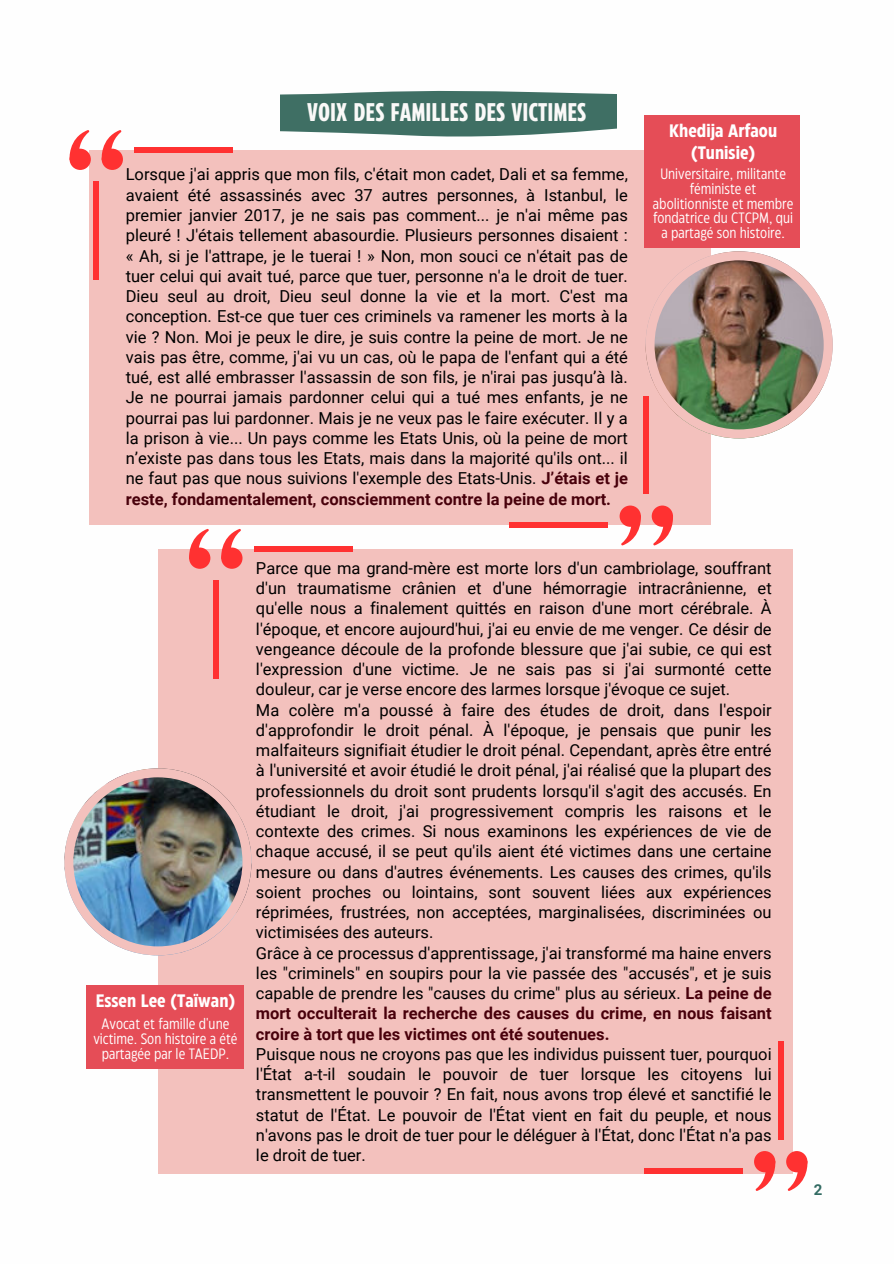
<style>
.page{position:relative;width:894px;height:1264px;background:#fff}
.page>*{position:absolute;margin:0;border:0;box-sizing:border-box;transform-origin:0 0}
.t1{font:700 25.5px "Eastman Compressed";color:#faf9f8}
.t2{font:700 18px/22.2px "Eastman Condensed";color:#fff;text-align:center}
.t3{font:16.5px/20.2px "Roboto";color:#000;text-align:justify}
.t4{font:15px/14.7px "Eastman Condensed";color:#fff;text-align:center}
.t5{font:700 15px "Roboto";color:#336b63}
.s1{font-weight:700;color:#48000b}
</style>
<div class="page">
<div style="left:89px;top:150px;width:621px;height:374px;background:#f3c1bd"></div>
<div style="left:102px;top:149px;width:21px;height:21px;background:#ff3131;border-radius:50%"></div>
<svg style="left:101px;top:130px;width:21px;height:37px"></svg>
<div style="left:70px;top:149px;width:21px;height:21px;background:#ff3131;border-radius:50%"></div>
<svg style="left:69px;top:130px;width:21px;height:37px"></svg>
<div style="left:94px;top:181px;width:5px;height:98px;background:#ff3131"></div>
<div style="left:134px;top:148px;width:99px;height:5px;background:#ff3131"></div>
<img style="left:645px;top:251px;width:187px;height:187px">
<svg style="left:619px;top:505px;width:21px;height:22px"></svg>
<svg style="left:620px;top:509px;width:22px;height:37px"></svg>
<svg style="left:651px;top:505px;width:21px;height:22px"></svg>
<svg style="left:652px;top:509px;width:22px;height:37px"></svg>
<div style="left:643px;top:396px;width:5px;height:98px;background:#ff3131"></div>
<div style="left:509px;top:522px;width:99px;height:5px;background:#ff3131"></div>
<div style="left:158px;top:549px;width:634px;height:625px;background:#f3c1bd"></div>
<div style="left:221px;top:547px;width:21px;height:22px;background:#ff3131;border-radius:50%"></div>
<svg style="left:221px;top:529px;width:20px;height:36px"></svg>
<div style="left:189px;top:547px;width:21px;height:22px;background:#ff3131;border-radius:50%"></div>
<svg style="left:189px;top:529px;width:20px;height:36px"></svg>
<div style="left:213px;top:580px;width:5px;height:98px;background:#ff3131"></div>
<div style="left:254px;top:546px;width:98px;height:6px;background:#ff3131"></div>
<svg style="left:753px;top:1150px;width:22px;height:22px"></svg>
<svg style="left:754px;top:1154px;width:22px;height:37px"></svg>
<svg style="left:786px;top:1150px;width:21px;height:22px"></svg>
<svg style="left:787px;top:1154px;width:21px;height:37px"></svg>
<div style="left:778px;top:1041px;width:5px;height:98px;background:#ff3131"></div>
<div style="left:644px;top:1167px;width:98px;height:6px;background:#ff3131"></div>
<img style="left:64px;top:768px;width:187px;height:187px">
<div style="left:87px;top:985px;width:157px;height:84px;background:#e54d57"></div>
<svg style="left:281px;top:90px;width:335px;height:47px;background:#557f76"></svg>
<div style="left:644px;top:115px;width:155px;height:132px;background:#e54d57"></div>
<h1 class="t1" style="left:307px;top:94px;width:280px">VOIX DES FAMILLES DES VICTIMES</h1>
<p class="t3" style="left:126px;top:164px;width:503px">Lorsque j'ai appris que mon fils, c'était mon cadet, Dali et sa femme, avaient été assassinés avec 37 autres personnes, à Istanbul, le premier janvier 2017, je ne sais pas comment... je n'ai même pas pleuré ! J'étais tellement abasourdie. Plusieurs personnes disaient : « Ah, si je l'attrape, je le tuerai ! » Non, mon souci ce n'était pas de tuer celui qui avait tué, parce que tuer, personne n'a le droit de tuer.<br>Dieu seul au droit, Dieu seul donne la vie et la mort. C'est ma conception. Est-ce que tuer ces criminels va ramener les morts à la vie ? Non. Moi je peux le dire, je suis contre la peine de mort. Je ne vais pas être, comme, j'ai vu un cas, où le papa de l'enfant qui a été tué, est allé embrasser l'assassin de son fils, je n'irai pas jusqu’à là.<br>Je ne pourrai jamais pardonner celui qui a tué mes enfants, je ne pourrai pas lui pardonner. Mais je ne veux pas le faire exécuter. Il y a la prison à vie... Un pays comme les Etats Unis, où la peine de mort n’existe pas dans tous les Etats, mais dans la majorité qu'ils ont... il ne faut pas que nous suivions l'exemple des Etats-Unis. <span class="s1">J’étais et je reste, fondamentalement, consciemment contre la peine de mort.</span></p>
<p class="t2" style="left:669px;top:118px;width:109px">Khedija Arfaou (Tunisie)</p>
<p class="t4" style="left:652px;top:166px;width:142px">Universitaire, militante féministe et abolitionniste et membre fondatrice du CTCPM, qui a partagé son histoire.</p>
<p class="t2" style="left:96px;top:988px;width:141px">Essen Lee (Taïwan)</p>
<p class="t4" style="left:93px;top:1015px;width:146px">Avocat et famille d'une victime. Son histoire a été partagée par le TAEDP.</p>
<p class="t3" style="left:256px;top:557px;width:517px;text-align:left">Parce que ma grand-mère est morte lors d'un cambriolage, souffrant d'un traumatisme crânien et d'une hémorragie intracrânienne, et qu'elle nous a finalement quittés en raison d'une mort cérébrale. À l'époque, et encore aujourd'hui, j'ai eu envie de me venger. Ce désir de vengeance découle de la profonde blessure que j'ai subie, ce qui est l'expression d'une victime. Je ne sais pas si j'ai surmonté cette douleur, car je verse encore des larmes lorsque j'évoque ce sujet.<br>Ma colère m'a poussé à faire des études de droit, dans l'espoir d'approfondir le droit pénal. À l'époque, je pensais que punir les malfaiteurs signifiait étudier le droit pénal. Cependant, après être entré à l'université et avoir étudié le droit pénal, j'ai réalisé que la plupart des professionnels du droit sont prudents lorsqu'il s'agit des accusés. En étudiant le droit, j'ai progressivement compris les raisons et le contexte des crimes. Si nous examinons les expériences de vie de chaque accusé, il se peut qu'ils aient été victimes dans une certaine mesure ou dans d'autres événements. Les causes des crimes, qu'ils soient proches ou lointains, sont souvent liées aux expériences réprimées, frustrées, non acceptées, marginalisées, discriminées ou victimisées des auteurs.<br>Grâce à ce processus d'apprentissage, j'ai transformé ma haine envers les "criminels" en soupirs pour la vie passée des "accusés", et je suis capable de prendre les "causes du crime" plus au sérieux. <span class="s1">La peine de mort occulterait la recherche des causes du crime, en nous faisant croire à tort que les victimes ont été soutenues.</span></p>
<p class="t3" style="left:256px;top:1043px;width:517px">Puisque nous ne croyons pas que les individus puissent tuer, pourquoi l'État a-t-il soudain le pouvoir de tuer lorsque les citoyens lui transmettent le pouvoir ? En fait, nous avons trop élevé et sanctifié le statut de l'État. Le pouvoir de l'État vient en fait du peuple, et nous n'avons pas le droit de tuer pour le déléguer à l'État, donc l'État n'a pas le droit de tuer.</p>
<p class="t5" style="left:813px;top:1178px;width:10px">2</p>
</div>
